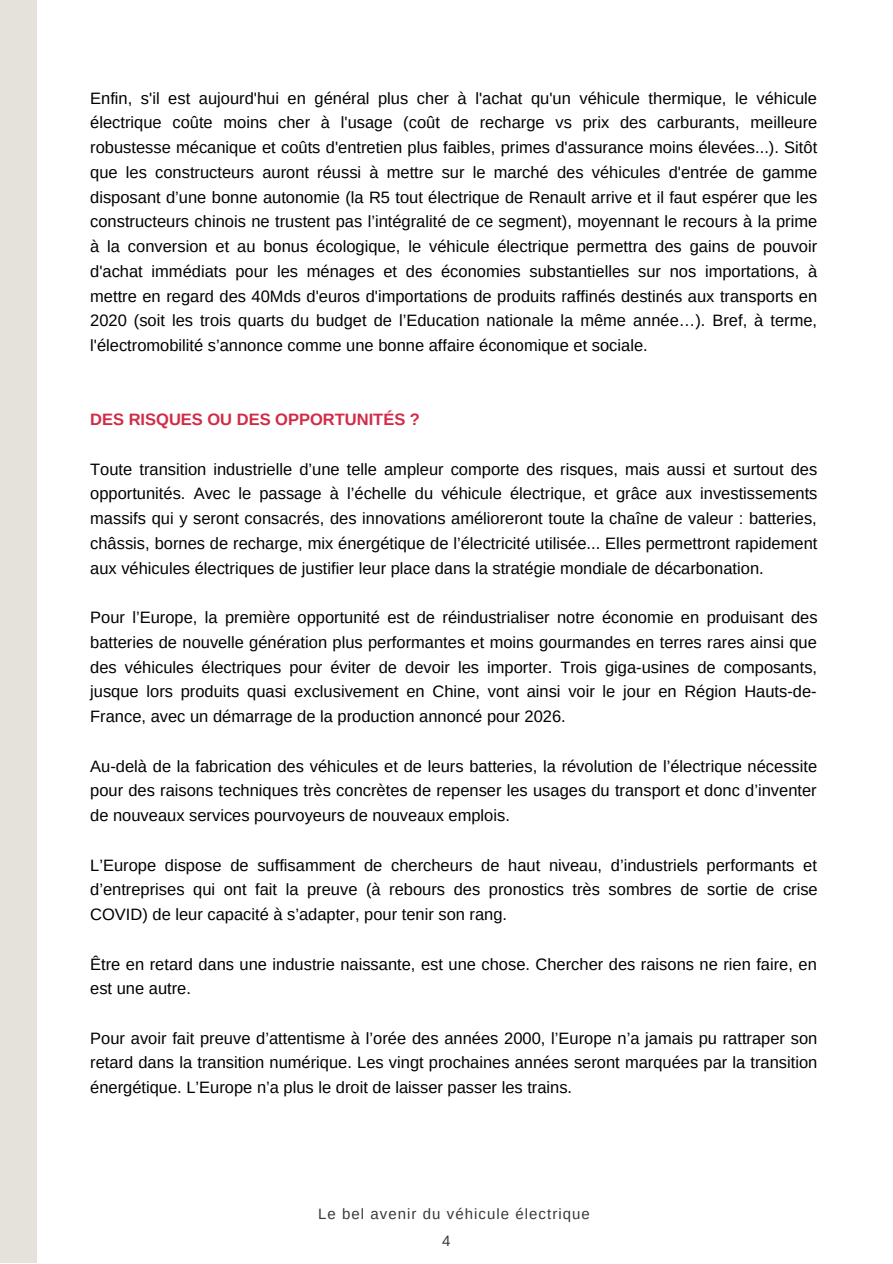
<style>
.page{position:relative;width:893px;height:1264px;background:#fff}
.page>*{position:absolute;margin:0;border:0;box-sizing:border-box;transform-origin:0 0}
.t1{font:16.5px/24.8px "Arimo";color:#000;text-align:justify}
.t2{font:700 16.5px "Arimo";color:#d12b47}
.t3{font:15px "Arimo";letter-spacing:.07em;color:#393939}
</style>
<div class="page">
<div style="left:0;top:0;width:36px;height:1262px;background:#e4e2da"></div>
<p class="t1" style="left:90px;top:85px;width:728px">Enfin, s'il est aujourd'hui en général plus cher à l'achat qu'un véhicule thermique, le véhicule électrique coûte moins cher à l'usage (coût de recharge vs prix des carburants, meilleure robustesse mécanique et coûts d'entretien plus faibles, primes d'assurance moins élevées...). Sitôt que les constructeurs auront réussi à mettre sur le marché des véhicules d'entrée de gamme disposant d’une bonne autonomie (la R5 tout électrique de Renault arrive et il faut espérer que les constructeurs chinois ne trustent pas l’intégralité de ce segment), moyennant le recours à la prime à la conversion et au bonus écologique, le véhicule électrique permettra des gains de pouvoir d'achat immédiats pour les ménages et des économies substantielles sur nos importations, à mettre en regard des 40Mds d'euros d'importations de produits raffinés destinés aux transports en 2020 (soit les trois quarts du budget de l’Education nationale la même année…). Bref, à terme, l'électromobilité s’annonce comme une bonne affaire économique et sociale.</p>
<p class="t2" style="left:90px;top:410px;width:331px">DES RISQUES OU DES OPPORTUNITÉS ?</p>
<p class="t1" style="left:90px;top:456px;width:728px">Toute transition industrielle d’une telle ampleur comporte des risques, mais aussi et surtout des opportunités. Avec le passage à l’échelle du véhicule électrique, et grâce aux investissements massifs qui y seront consacrés, des innovations amélioreront toute la chaîne de valeur : batteries, châssis, bornes de recharge, mix énergétique de l’électricité utilisée... Elles permettront rapidement aux véhicules électriques de justifier leur place dans la stratégie mondiale de décarbonation.</p>
<p class="t1" style="left:90px;top:605px;width:728px">Pour l’Europe, la première opportunité est de réindustrialiser notre économie en produisant des batteries de nouvelle génération plus performantes et moins gourmandes en terres rares ainsi que des véhicules électriques pour éviter de devoir les importer. Trois giga-usines de composants, jusque lors produits quasi exclusivement en Chine, vont ainsi voir le jour en Région Hauts-de-France, avec un démarrage de la production annoncé pour 2026.</p>
<p class="t1" style="left:90px;top:753px;width:728px">Au-delà de la fabrication des véhicules et de leurs batteries, la révolution de l’électrique nécessite pour des raisons techniques très concrètes de repenser les usages du transport et donc d’inventer de nouveaux services pourvoyeurs de nouveaux emplois.</p>
<p class="t1" style="left:90px;top:852px;width:729px">L’Europe dispose de suffisamment de chercheurs de haut niveau, d’industriels performants et d’entreprises qui ont fait la preuve (à rebours des pronostics très sombres de sortie de crise COVID) de leur capacité à s’adapter, pour tenir son rang.</p>
<p class="t1" style="left:90px;top:951px;width:728px">Être en retard dans une industrie naissante, est une chose. Chercher des raisons ne rien faire, en est une autre.</p>
<p class="t1" style="left:90px;top:1025px;width:728px">Pour avoir fait preuve d’attentisme à l’orée des années 2000, l’Europe n’a jamais pu rattraper son retard dans la transition numérique. Les vingt prochaines années seront marquées par la transition énergétique. L’Europe n’a plus le droit de laisser passer les trains.</p>
<p class="t3" style="left:318px;top:1205px;width:273px">Le bel avenir du véhicule électrique</p>
<p class="t3" style="left:442px;top:1232px;width:10px">4</p>
</div>
